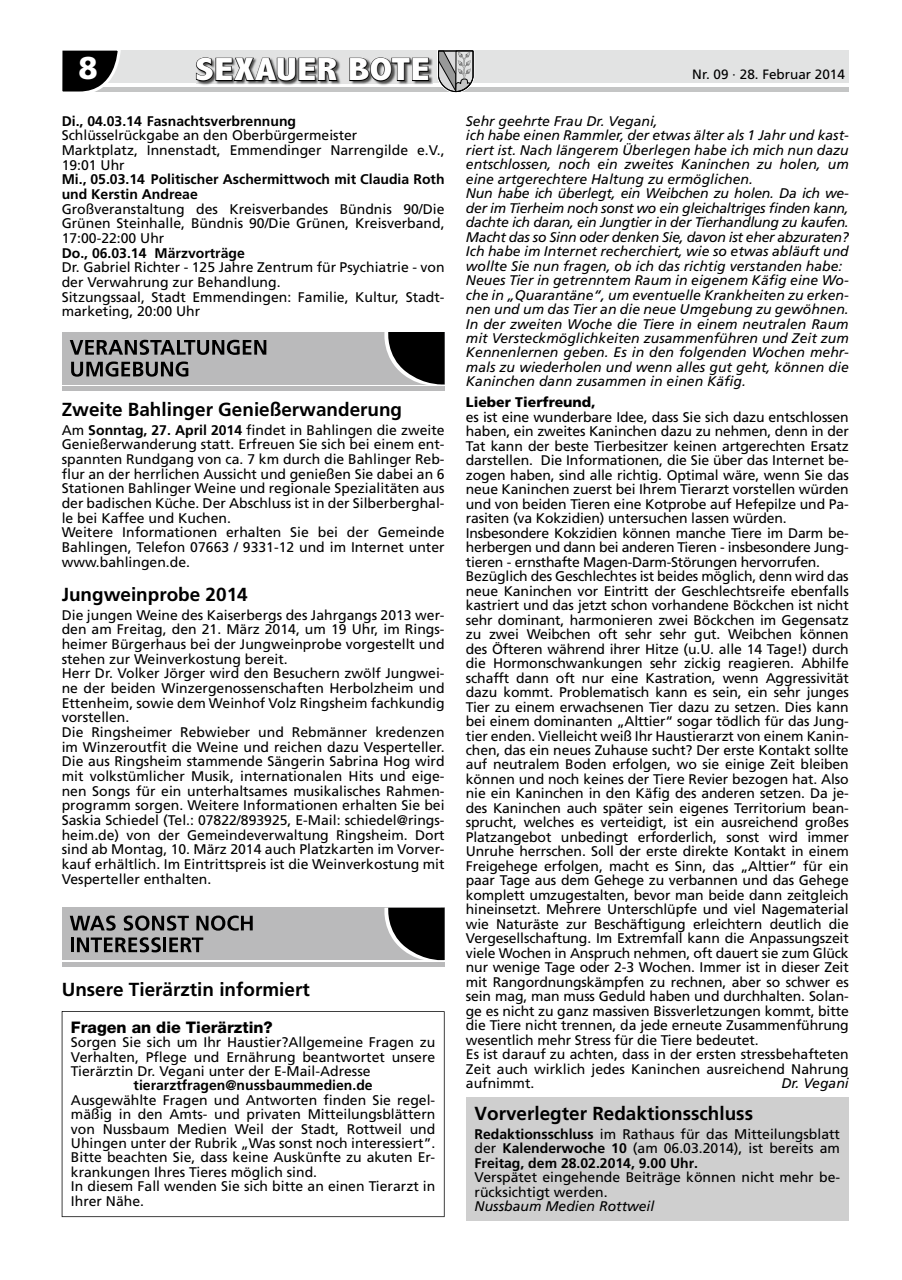
<style>
.page{position:relative;width:902px;height:1280px;background:#fff}
.page>*{position:absolute;margin:0;border:0;box-sizing:border-box;transform-origin:0 0}
.t1{font:800 condensed 32.25px "Abadi";letter-spacing:.01em;color:#fff;scale:1.26 1}
.t2{font:900 31.5px "Frutiger";color:#fff}
.t3{font:700 18.9px "Frutiger";color:#000}
.t4{font:800 16.05px "Helvetica Neue";color:#000}
.t5{font:13.95px/14.5px "Frutiger";letter-spacing:-.01em;color:#000}
.t6{font:italic 13.95px/14.5px "Frutiger";color:#000}
.t7{font:700 13.95px/14.4px "Frutiger";color:#000}
.t8{font:900 13.95px "Frutiger";color:#000}
.t9{font:13.5px "Frutiger";color:#000}
.s1{font-weight:700}
.s2{font-weight:400}
</style>
<div class="page">
<hr style="left:62px;top:87px;width:786px;height:4px;background:#c4c5c5">
<div style="left:62px;top:51px;width:786px;height:32px;background:#e2e3e3"></div>
<svg style="left:62px;top:50px;width:59px;height:42px;background:#343535"></svg>
<svg style="left:437px;top:50px;width:37px;height:43px"></svg>
<img style="left:197px;top:58px;width:235px;height:27px">
<svg style="left:195px;top:57px;width:143px;height:25px;background:#606060"></svg>
<svg style="left:348px;top:57px;width:81px;height:25px;background:#646464"></svg>
<div style="left:62px;top:332px;width:382px;height:52px;background:#bababb"></div>
<hr style="left:62px;top:387px;width:382px;height:4px;background:#bababb">
<svg style="left:70px;top:340px;width:196px;height:15px"></svg>
<svg style="left:71px;top:361px;width:117px;height:16px"></svg>
<svg style="left:381px;top:332px;width:63px;height:55px"></svg>
<div style="left:62px;top:908px;width:382px;height:52px;background:#bababb"></div>
<hr style="left:62px;top:963px;width:382px;height:4px;background:#bababb">
<svg style="left:70px;top:915px;width:46px;height:16px"></svg>
<svg style="left:124px;top:915px;width:65px;height:16px"></svg>
<svg style="left:196px;top:915px;width:57px;height:16px"></svg>
<hr style="left:71px;top:937px;width:3px;height:15px;background:#000">
<svg style="left:77px;top:937px;width:84px;height:15px"></svg>
<hr style="left:163px;top:937px;width:3px;height:15px;background:#000">
<svg style="left:169px;top:937px;width:34px;height:15px"></svg>
<svg style="left:381px;top:908px;width:63px;height:55px"></svg>
<svg style="left:62px;top:1011px;width:382px;height:206px"></svg>
<div style="left:466px;top:1097px;width:382px;height:123px;background:#cfcfcf"></div>
<h2 class="t2" style="left:79px;top:49px;width:21px">8</h2>
<h1 class="t1" style="left:195px;top:52px;width:188px">SEXAUER BOTE</h1>
<p class="t9" style="left:692px;top:66px;width:154px">Nr. 09 · 28. Februar 2014</p>
<p class="t7" style="left:62px;top:114px;width:236px">Di., 04.03.14 Fasnachtsverbrennung</p>
<p class="t5" style="left:62px;top:128px;width:384px">Schlüsselrückgabe an den Oberbürgermeister<br>Marktplatz, Innenstadt, Emmendinger Narrengilde e.V.,<br>19:01 Uhr</p>
<p class="t7" style="left:62px;top:172px;width:384px">Mi., 05.03.14 Politischer Aschermittwoch mit Claudia Roth und Kerstin Andreae</p>
<p class="t5" style="left:62px;top:201px;width:384px;text-align:justify">Großveranstaltung des Kreisverbandes Bündnis 90/Die Grünen Steinhalle, Bündnis 90/Die Grünen, Kreisverband, 17:00-22:00 Uhr</p>
<p class="t7" style="left:62px;top:246px;width:185px">Do., 06.03.14 Märzvorträge</p>
<p class="t5" style="left:62px;top:260px;width:384px">Dr. Gabriel Richter - 125 Jahre Zentrum für Psychiatrie - von der Verwahrung zur Behandlung.<br>Sitzungssaal, Stadt Emmendingen: Familie, Kultur, Stadt&shy;marketing, 20:00 Uhr</p>
<p class="t6" style="left:466px;top:113px;width:384px">Sehr geehrte Frau Dr. Vegani,<br>ich habe einen Rammler, der etwas älter als 1 Jahr und kast&shy;riert ist. Nach längerem Überlegen habe ich mich nun dazu entschlossen, noch ein zweites Kaninchen zu holen, um eine artgerechtere Haltung zu ermöglichen.<br>Nun habe ich überlegt, ein Weibchen zu holen. Da ich we&shy;der im Tierheim noch sonst wo ein gleichaltriges finden kann, dachte ich daran, ein Jungtier in der Tierhandlung zu kaufen.<br>Macht das so Sinn oder denken Sie, davon ist eher abzuraten?<br>Ich habe im Internet recherchiert, wie so etwas abläuft und wollte Sie nun fragen, ob ich das richtig verstanden habe:<br>Neues Tier in getrenntem Raum in eigenem Käfig eine Wo&shy;che in „Quarantäne“, um eventuelle Krankheiten zu erken&shy;nen und um das Tier an die neue Umgebung zu gewöhnen.<br>In der zweiten Woche die Tiere in einem neutralen Raum mit Versteckmöglichkeiten zusammenführen und Zeit zum Kennenlernen geben. Es in den folgenden Wochen mehr&shy;mals zu wiederholen und wenn alles gut geht, können die Kaninchen dann zusammen in einen Käfig.</p>
<p class="t8" style="left:466px;top:394px;width:131px">Lieber Tierfreund,</p>
<p class="t5" style="left:466px;top:410px;width:384px">es ist eine wunderbare Idee, dass Sie sich dazu entschlossen haben, ein zweites Kaninchen dazu zu nehmen, denn in der Tat kann der beste Tierbesitzer keinen artgerechten Ersatz darstellen. Die Informationen, die Sie über das Internet be&shy;zogen haben, sind alle richtig. Optimal wäre, wenn Sie das neue Kaninchen zuerst bei Ihrem Tierarzt vorstellen würden und von beiden Tieren eine Kotprobe auf Hefepilze und Pa&shy;rasiten (va Kokzidien) untersuchen lassen würden.<br>Insbesondere Kokzidien können manche Tiere im Darm be&shy;herbergen und dann bei anderen Tieren - insbesondere Jung&shy;tieren - ernsthafte Magen-Darm-Störungen hervorrufen.<br>Bezüglich des Geschlechtes ist beides möglich, denn wird das neue Kaninchen vor Eintritt der Geschlechtsreife ebenfalls kastriert und das jetzt schon vorhandene Böckchen ist nicht sehr dominant, harmonieren zwei Böckchen im Gegensatz zu zwei Weibchen oft sehr sehr gut. Weibchen können des Öfteren während ihrer Hitze (u.U. alle 14 Tage!) durch die Hormonschwankungen sehr zickig reagieren. Abhilfe schafft dann oft nur eine Kastration, wenn Aggressivität dazu kommt. Problematisch kann es sein, ein sehr junges Tier zu einem erwachsenen Tier dazu zu setzen. Dies kann bei einem dominanten „Alttier“ sogar tödlich für das Jung&shy;tier enden. Vielleicht weiß Ihr Haustierarzt von einem Kanin&shy;chen, das ein neues Zuhause sucht? Der erste Kontakt sollte auf neutralem Boden erfolgen, wo sie einige Zeit bleiben können und noch keines der Tiere Revier bezogen hat. Also nie ein Kaninchen in den Käfig des anderen setzen. Da je&shy;des Kaninchen auch später sein eigenes Territorium bean&shy;sprucht, welches es verteidigt, ist ein ausreichend großes Platzangebot unbedingt erforderlich, sonst wird immer Unruhe herrschen. Soll der erste direkte Kontakt in einem Freigehege erfolgen, macht es Sinn, das „Alttier“ für ein paar Tage aus dem Gehege zu verbannen und das Gehege komplett umzugestalten, bevor man beide dann zeitgleich hineinsetzt. Mehrere Unterschlüpfe und viel Nagematerial wie Naturäste zur Beschäftigung erleichtern deutlich die Vergesellschaftung. Im Extremfall kann die Anpassungszeit viele Wochen in Anspruch nehmen, oft dauert sie zum Glück nur wenige Tage oder 2-3 Wochen. Immer ist in dieser Zeit mit Rangordnungskämpfen zu rechnen, aber so schwer es sein mag, man muss Geduld haben und durchhalten. Solan&shy;ge es nicht zu ganz massiven Bissverletzungen kommt, bitte die Tiere nicht trennen, da jede erneute Zusammenführung wesentlich mehr Stress für die Tiere bedeutet.<br>Es ist darauf zu achten, dass in der ersten stressbehafteten Zeit auch wirklich jedes Kaninchen ausreichend Nahrung aufnimmt.</p>
<h3 class="t3" style="left:62px;top:398px;width:342px">Zweite Bahlinger Genießerwanderung</h3>
<p class="t5" style="left:62px;top:422px;width:384px">Am <span class="s1">Sonntag, 27. April 2014</span> findet in Bahlingen die zweite Genießerwanderung statt. Erfreuen Sie sich bei einem ent&shy;spannten Rundgang von ca. 7 km durch die Bahlinger Reb&shy;flur an der herrlichen Aussicht und genießen Sie dabei an 6<br>Stationen Bahlinger Weine und regionale Spezialitäten aus der badischen Küche. Der Abschluss ist in der Silberberghal&shy;le bei Kaffee und Kuchen.<br>Weitere Informationen erhalten Sie bei der Gemeinde Bahlingen, Telefon 07663 / 9331-12 und im Internet unter www.bahlingen.de.</p>
<h3 class="t3" style="left:62px;top:583px;width:187px">Jungweinprobe 2014</h3>
<p class="t5" style="left:62px;top:607px;width:384px">Die jungen Weine des Kaiserbergs des Jahrgangs 2013 wer&shy;den am Freitag, den 21. März 2014, um 19 Uhr, im Rings&shy;heimer Bürgerhaus bei der Jungweinprobe vorgestellt und stehen zur Weinverkostung bereit.<br>Herr Dr. Volker Jörger wird den Besuchern zwölf Jungwei&shy;ne der beiden Winzergenossenschaften Herbolzheim und Ettenheim, sowie dem Weinhof Volz Ringsheim fachkundig vorstellen.<br>Die Ringsheimer Rebwieber und Rebmänner kredenzen im Winzeroutfit die Weine und reichen dazu Vesperteller.<br>Die aus Ringsheim stammende Sängerin Sabrina Hog wird mit volkstümlicher Musik, internationalen Hits und eige&shy;nen Songs für ein unterhaltsames musikalisches Rahmen&shy;programm sorgen. Weitere Informationen erhalten Sie bei Saskia Schiedel (Tel.: 07822/893925, E-Mail: schiedel@rings&shy;heim.de) von der Gemeindeverwaltung Ringsheim. Dort sind ab Montag, 10. März 2014 auch Platzkarten im Vorver&shy;kauf erhältlich. Im Eintrittspreis ist die Weinverkostung mit Vesperteller enthalten.</p>
<h3 class="t3" style="left:62px;top:978px;width:249px">Unsere Tierärztin informiert</h3>
<p class="t4" style="left:71px;top:1017px;width:203px">Fragen an die Tierärztin?</p>
<p class="t5" style="left:71px;top:1035px;width:366px;text-align:justify">Sorgen Sie sich um Ihr Haustier?Allgemeine Fragen zu Verhalten, Pflege und Ernährung beantwortet unsere Tierärztin Dr. Vegani unter der E-Mail-Adresse</p>
<p class="t7" style="left:133px;top:1078px;width:241px">tierarztfragen@nussbaummedien.de</p>
<p class="t5" style="left:71px;top:1092px;width:366px">Ausgewählte Fragen und Antworten finden Sie regel&shy;mäßig in den Amts- und privaten Mitteilungsblättern von Nussbaum Medien Weil der Stadt, Rottweil und Uhingen unter der Rubrik „Was sonst noch interessiert”.<br>Bitte beachten Sie, dass keine Auskünfte zu akuten Er&shy;krankungen Ihres Tieres möglich sind.<br>In diesem Fall wenden Sie sich bitte an einen Tierarzt in Ihrer Nähe.</p>
<p class="t6" style="left:781px;top:1076px;width:69px">Dr. Vegani</p>
<h3 class="t3" style="left:474px;top:1103px;width:280px">Vorverlegter Redaktionsschluss</h3>
<p class="t7" style="left:474px;top:1127px;width:367px;text-align:justify">Redaktionsschluss <span class="s2">im Rathaus für das Mitteilungsblatt der</span> Kalenderwoche 10 <span class="s2">(am 06.03.2014), ist bereits am </span>Freitag, dem 28.02.2014, 9.00 Uhr.</p>
<p class="t5" style="left:474px;top:1170px;width:367px">Verspätet eingehende Beiträge können nicht mehr be&shy;rücksichtigt werden.</p>
<p class="t6" style="left:474px;top:1199px;width:181px">Nussbaum Medien Rottweil</p>
</div>
